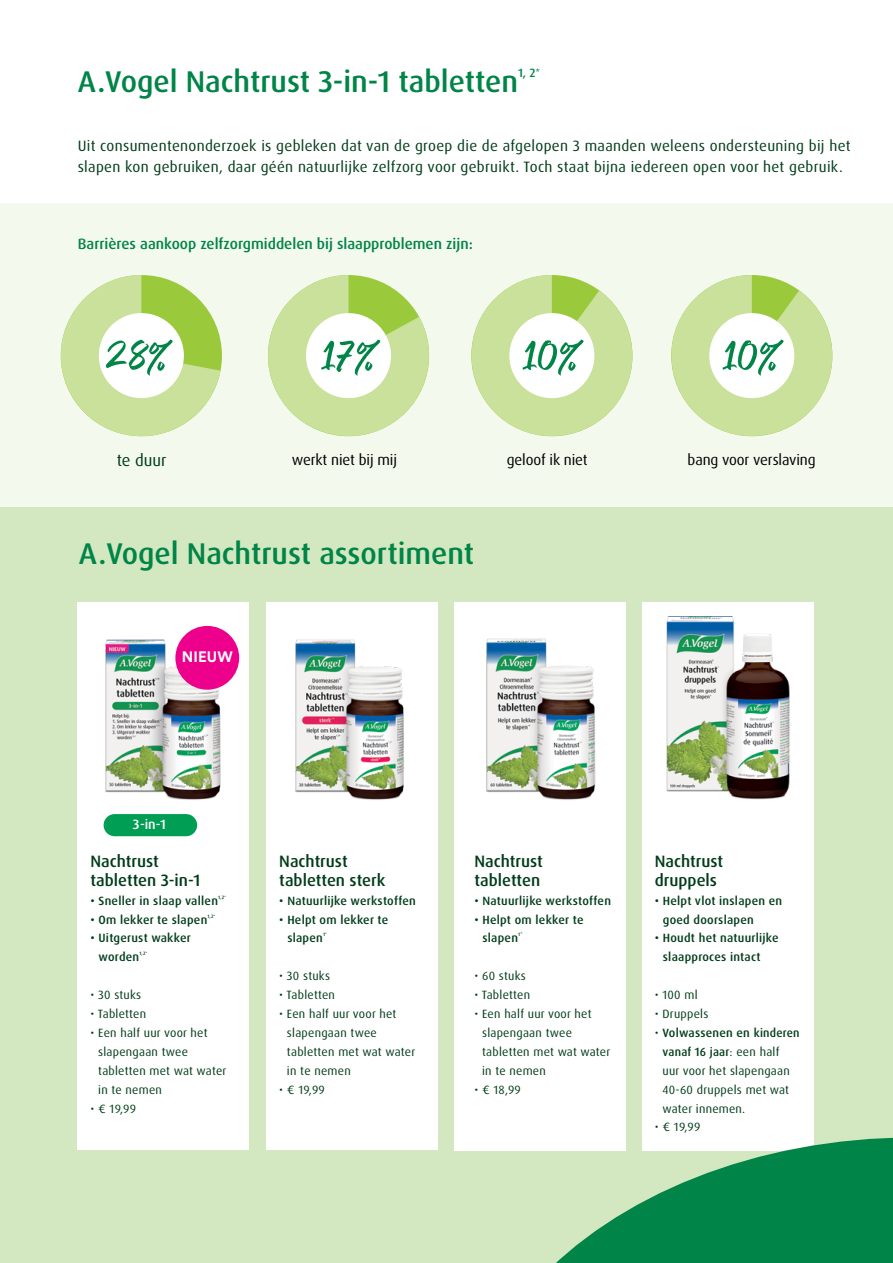
<style>
.page{position:relative;width:893px;height:1263px;background:#fff}
.page>*{position:absolute;margin:0;border:0;box-sizing:border-box;transform-origin:0 0}
.t1{font:51px "Better Times";color:#008447}
.t2{font:500 30px "Dax Pro";color:#008447}
.t3{font:500 16.5px/18.9px "Dax Pro";color:#003c19}
.t4{font:16.5px "Dax Pro";color:#003c19}
.t5{font:15px/21px "Dax Pro";letter-spacing:.02em;color:#003c19}
.t6{font:500 15px "Dax Pro";color:#008447}
.t7{font:15px "Dax OT";letter-spacing:-.01em;color:#000}
.t8{font:700 15px "Circular Std";letter-spacing:.01em;color:#fff}
.t9{font:500 13.5px "Dax OT";color:#fff}
.t10{font:12px/18.9px "Dax Pro";letter-spacing:.02em;color:#003c19}
.t11{font:500 12px/18.9px "Dax Pro";letter-spacing:.02em;color:#003c19}
.t12{font:500 12px "Dax Pro";color:#008447}
.t13{font:500 4.8px "Dax Pro";color:#003c19}
.s1{font-family:"Helvetica";font-weight:300}
.s2{font-weight:500}
</style>
<div class="page">
<div style="left:0;top:203px;width:893px;height:311px;background:#f4f9ee"></div>
<svg style="left:267px;top:275px;width:163px;height:162px"></svg>
<div style="left:306px;top:313px;width:85px;height:85px;background:#fff;border-radius:50%"></div>
<svg style="left:471px;top:275px;width:162px;height:162px"></svg>
<div style="left:509px;top:313px;width:85px;height:85px;background:#fff;border-radius:50%"></div>
<svg style="left:671px;top:275px;width:162px;height:162px"></svg>
<div style="left:709px;top:313px;width:85px;height:85px;background:#fff;border-radius:50%"></div>
<svg style="left:60px;top:275px;width:161px;height:162px"></svg>
<div style="left:99px;top:313px;width:85px;height:85px;background:#fff;border-radius:50%"></div>
<div style="left:0;top:508px;width:893px;height:755px;background:#d3e8c1"></div>
<div style="left:642px;top:602px;width:171px;height:548px;background:#fff"></div>
<div style="left:78px;top:603px;width:171px;height:547px;background:#fff"></div>
<div style="left:266px;top:603px;width:171px;height:547px;background:#fff"></div>
<div style="left:454px;top:602px;width:171px;height:548px;background:#fff"></div>
<img style="left:666px;top:616px;width:124px;height:184px">
<img style="left:486px;top:638px;width:110px;height:162px">
<img style="left:295px;top:639px;width:109px;height:161px">
<svg style="left:535px;top:1137px;width:358px;height:126px"></svg>
<img style="left:105px;top:627px;width:128px;height:173px">
<div style="left:104px;top:814px;width:93px;height:22px;background:#009d55;border-radius:11px"></div>
<div style="left:175px;top:626px;width:64px;height:64px;background:#ec008c;border-radius:50%"></div>
<h2 class="t2" style="left:78px;top:62px;width:442px">A.Vogel Nachtrust 3-in-1 tabletten</h2>
<p class="t12" style="left:518px;top:65px;width:24px">1, 2<span class="s1">*</span></p>
<p class="t5" style="left:78px;top:135px;width:774px">Uit consumentenonderzoek is gebleken dat van de groep die de afgelopen 3 maanden weleens ondersteuning bij het slapen kon gebruiken, daar géén natuurlijke zelfzorg voor gebruikt. Toch staat bijna iedereen open voor het gebruik.</p>
<p class="t6" style="left:78px;top:234px;width:397px">Barrières aankoop zelfzorgmiddelen bij slaapproblemen zijn:</p>
<h1 class="t1" style="left:107px;top:327px;width:63px">28%</h1>
<h3 class="t4" style="left:117px;top:449px;width:51px">te duur</h3>
<h1 class="t1" style="left:322px;top:327px;width:56px">17%</h1>
<p class="t7" style="left:292px;top:446px;width:107px">werkt niet bij mij</p>
<h2 class="t2" style="left:79px;top:535px;width:397px">A.Vogel Nachtrust assortiment</h2>
<p class="t8" style="left:182px;top:647px;width:53px">NIEUW</p>
<h1 class="t1" style="left:524px;top:327px;width:58px">10%</h1>
<p class="t7" style="left:507px;top:446px;width:82px">geloof ik niet</p>
<h1 class="t1" style="left:724px;top:327px;width:58px">10%</h1>
<p class="t7" style="left:688px;top:446px;width:129px">bang voor verslaving</p>
<p class="t9" style="left:133px;top:812px;width:36px">3-in-1</p>
<h3 class="t3" style="left:91px;top:852px;width:111px">Nachtrust tabletten 3-in-1</h3>
<p class="t11" style="left:91px;top:891px;width:129px">• Sneller in slaap vallen</p>
<p class="t13" style="left:218px;top:894px;width:9px">1,2<span class="s1">*</span></p>
<p class="t11" style="left:91px;top:910px;width:118px">• Om lekker te slapen</p>
<p class="t13" style="left:208px;top:913px;width:9px">1,2<span class="s1">*</span></p>
<p class="t11" style="left:99px;top:929px;width:94px;text-indent:-8px">• Uitgerust wakker worden</p>
<p class="t13" style="left:140px;top:950px;width:9px">1,2<span class="s1">*</span></p>
<p class="t10" style="left:91px;top:985px;width:52px">• 30 stuks</p>
<p class="t10" style="left:91px;top:1004px;width:57px">• Tabletten</p>
<p class="t10" style="left:98px;top:1023px;width:130px;text-indent:-8px">• Een half uur voor het slapengaan twee tabletten met wat water in te nemen</p>
<p class="t10" style="left:91px;top:1099px;width:47px">• € 19,99</p>
<h3 class="t3" style="left:279px;top:852px;width:108px">Nachtrust tabletten sterk</h3>
<p class="t11" style="left:279px;top:891px;width:138px">• Natuurlijke werkstoffen</p>
<p class="t11" style="left:287px;top:910px;width:102px;text-indent:-8px">• Helpt om lekker te slapen</p>
<p class="t13" style="left:323px;top:932px;width:5px">1<span class="s1">*</span></p>
<p class="t10" style="left:279px;top:967px;width:52px">• 30 stuks</p>
<p class="t10" style="left:279px;top:985px;width:57px">• Tabletten</p>
<p class="t10" style="left:287px;top:1004px;width:130px;text-indent:-8px">• Een half uur voor het slapengaan twee tabletten met wat water in te nemen</p>
<p class="t10" style="left:279px;top:1080px;width:47px">• € 19,99</p>
<h3 class="t3" style="left:474px;top:852px;width:70px">Nachtrust tabletten</h3>
<p class="t11" style="left:474px;top:891px;width:138px">• Natuurlijke werkstoffen</p>
<p class="t11" style="left:482px;top:910px;width:102px;text-indent:-8px">• Helpt om lekker te slapen</p>
<p class="t13" style="left:518px;top:932px;width:6px">1*</p>
<p class="t10" style="left:474px;top:967px;width:53px">• 60 stuks</p>
<p class="t10" style="left:474px;top:985px;width:57px">• Tabletten</p>
<p class="t10" style="left:482px;top:1004px;width:130px;text-indent:-8px">• Een half uur voor het slapengaan twee tabletten met wat water in te nemen</p>
<p class="t10" style="left:474px;top:1080px;width:48px">• € 18,99</p>
<h3 class="t3" style="left:655px;top:852px;width:70px">Nachtrust druppels</h3>
<p class="t11" style="left:663px;top:891px;width:121px;text-indent:-8px">• Helpt vlot inslapen en goed doorslapen</p>
<p class="t11" style="left:663px;top:929px;width:117px;text-indent:-8px">• Houdt het natuurlijke slaapproces intact</p>
<p class="t10" style="left:655px;top:985px;width:44px">• 100 ml</p>
<p class="t10" style="left:655px;top:1004px;width:55px">• Druppels</p>
<p class="t10" style="left:662px;top:1023px;width:139px;text-indent:-8px">• <span class="s2">Volwassenen en kinderen vanaf 16 jaar</span>: een half<br>uur voor het slapengaan<br>40-60 druppels met wat water innemen.</p>
<p class="t10" style="left:655px;top:1118px;width:47px">• € 19,99</p>
</div>
